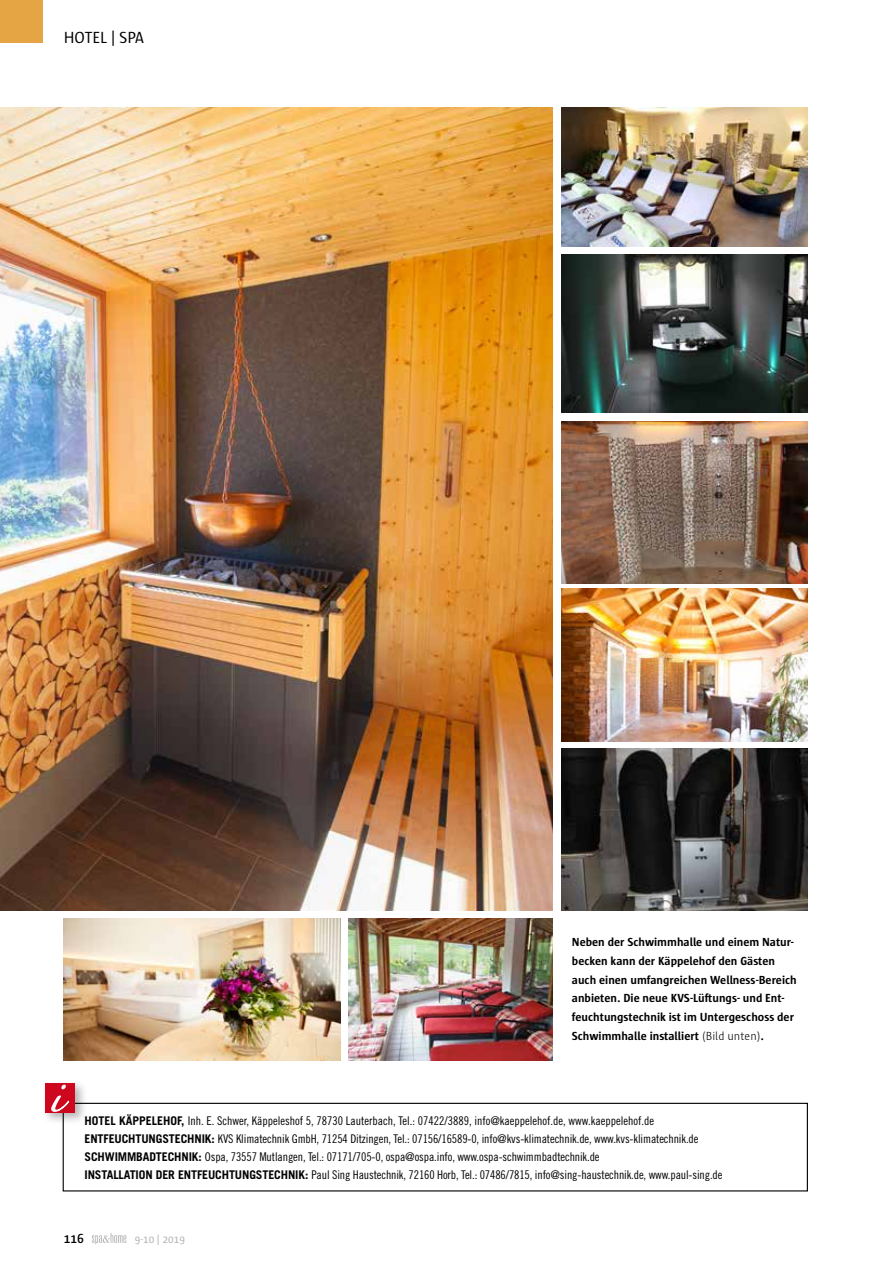
<style>
.page{position:relative;width:893px;height:1263px;background:#fff}
.page>*{position:absolute;margin:0;border:0;box-sizing:border-box;transform-origin:0 0}
.t1{font:16.5px "Sun";color:#000}
.t2{font:600 13.5px "Sun";color:#000}
.t3{font:12px/18px "Trade Gothic Cond Eighteen";letter-spacing:-.01em;color:#000}
.t4{font:700 12px/18.8px "Sun";color:#000}
.t5{font:11.25px "Sun";color:#b1b3b4}
.s1{font-weight:300}
.s2{font-family:"Trade Gothic";font-weight:700}
</style>
<div class="page">
<svg style="left:92px;top:1233px;width:34px;height:11px"></svg>
<div style="left:0;top:0;width:43px;height:43px;background:#e6a544"></div>
<img style="left:0;top:107px;width:553px;height:803px">
<div style="left:63px;top:1103px;width:745px;height:88px;border:1px solid #000"></div>
<div style="left:41px;top:1079px;width:47px;height:47px;background:#000;opacity:.3"></div>
<div style="left:45px;top:1083px;width:30px;height:30px;background:#cd071e"></div>
<svg style="left:51px;top:1084px;width:19px;height:28px"></svg>
<img style="left:64px;top:919px;width:276px;height:141px">
<img style="left:349px;top:919px;width:204px;height:141px">
<img style="left:561px;top:107px;width:247px;height:139px">
<img style="left:561px;top:255px;width:247px;height:157px">
<img style="left:561px;top:422px;width:247px;height:162px">
<img style="left:561px;top:589px;width:247px;height:152px">
<img style="left:561px;top:749px;width:247px;height:161px">
<h1 class="t1" style="left:64px;top:28px;width:82px">HOTEL | SPA</h1>
<p class="t4" style="left:572px;top:933px;width:226px">Neben der Schwimmhalle und einem Natur&shy;becken kann der Käppelehof den Gästen auch einen umfangreichen Wellness-Bereich anbieten. Die neue KVS-Lüftungs- und Ent&shy;feuchtungstechnik ist im Untergeschoss der Schwimmhalle installiert <span class="s1">(Bild unten)</span>.</p>
<p class="t3" style="left:84px;top:1111px;width:639px"><span class="s2">HOTEL KÄPPELEHOF,</span> Inh. E. Schwer, Käppeleshof 5, 78730 Lauterbach, Tel.: 07422/3889, info@kaeppelehof.de, www.kaeppelehof.de <span class="s2">ENTFEUCHTUNGSTECHNIK:</span> KVS Klimatechnik GmbH, 71254 Ditzingen, Tel.: 07156/16589-0, info@kvs-klimatechnik.de, www.kvs-klimatechnik.de <span class="s2">SCHWIMMBADTECHNIK:</span> Ospa, 73557 Mutlangen, Tel.: 07171/705-0, ospa@ospa.info, www.ospa-schwimmbadtechnik.de<br><span class="s2">INSTALLATION DER ENTFEUCHTUNGSTECHNIK:</span> Paul Sing Haustechnik, 72160 Horb, Tel.: 07486/7815, info@sing-haustechnik.de, www.paul-sing.de</p>
<p class="t2" style="left:64px;top:1231px;width:22px">116</p>
<p class="t5" style="left:135px;top:1233px;width:52px">9-10 | 2019</p>
</div>
